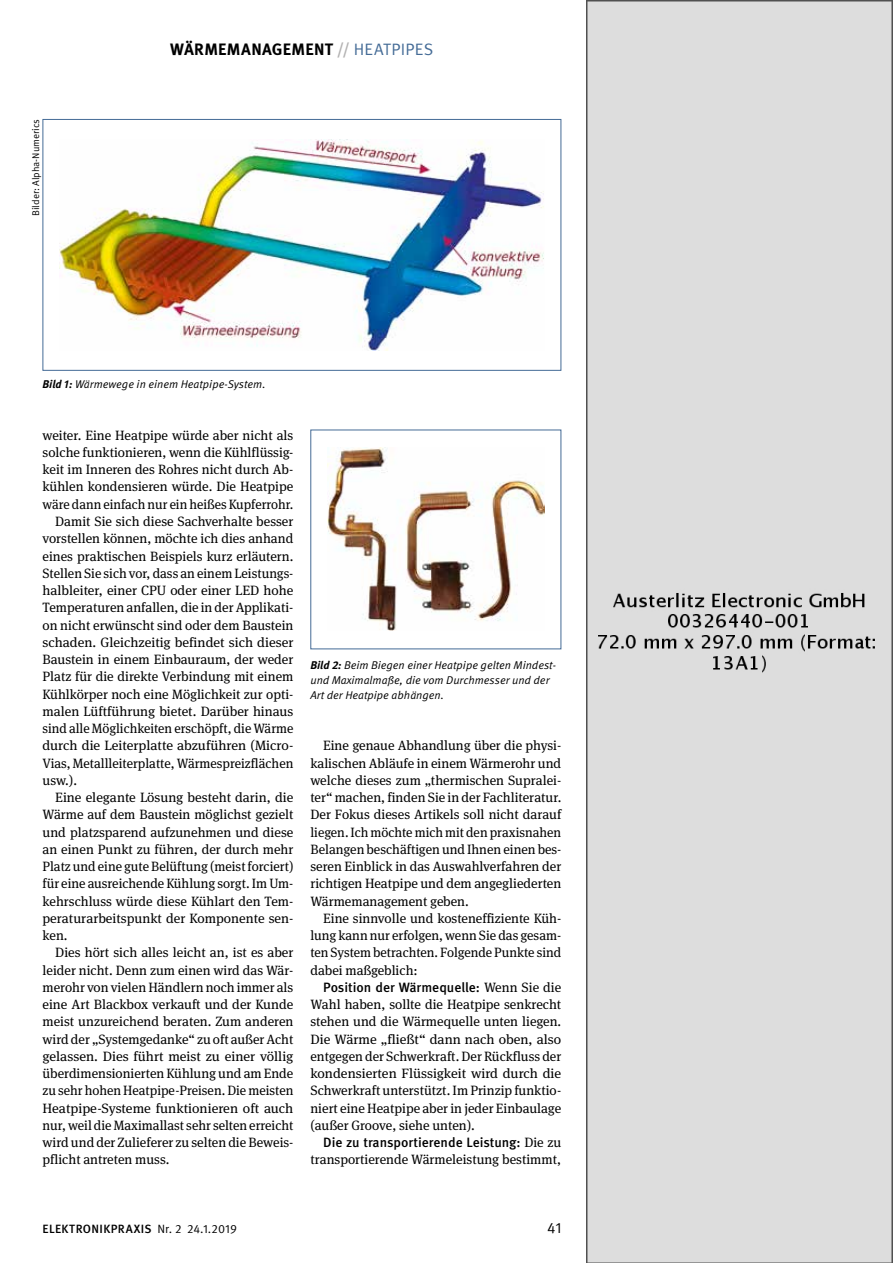
<style>
.page{position:relative;width:893px;height:1263px;background:#fff}
.page>*{position:absolute;margin:0;border:0;box-sizing:border-box;transform-origin:0 0}
.t1{font:700 16.5px "Meta Pro";letter-spacing:.02em;color:#000}
.t2{font:15px "Meta Pro";color:#000}
.t3{font:13.5px/17.2px "Meta Serif Pro";color:#000;text-align:justify}
.t4{font:500 13.5px "Meta Pro";color:#000}
.t5{font:500 12px "Meta Pro";letter-spacing:.03em;color:#000}
.t6{font:italic 11.25px/15px "Meta Pro";color:#000}
.t7{font:9.75px "Meta Pro";color:#000}
.s1{color:#b3b2b2}
.s2{font-weight:400;color:#446b96}
.s3{font-weight:700}
.s4{font-family:"Meta Serif Pro";font-weight:400}
.s5{font-weight:400}
</style>
<div class="page">
<div style="left:43px;top:119px;width:518px;height:252px;border:1px solid #446b96"></div>
<img style="left:60px;top:139px;width:484px;height:212px">
<div style="left:587px;top:0;width:306px;height:1263px;background:#ddd"></div>
<img style="left:327px;top:448px;width:217px;height:182px">
<p class="t7" style="left:30px;top:216px;width:99px;rotate:-90deg">Bilder: Alpha-Numerics</p>
<p class="t1" style="left:170px;top:39px;width:265px">WÄRMEMANAGEMENT <span class="s1">//</span> <span class="s2">HEATPIPES</span></p>
<p class="t6" style="left:43px;top:377px;width:225px"><span class="s3">Bild 1:</span> Wärmewege in einem Heatpipe-System.</p>
<p class="t3" style="left:43px;top:426px;width:252px">weiter. Eine Heatpipe würde aber nicht als</p>
<p class="t3" style="left:43px;top:443px;width:252px">solche funktionieren, wenn die Kühlflüssig-</p>
<p class="t3" style="left:43px;top:460px;width:252px">keit im Inneren des Rohres nicht durch Ab-</p>
<p class="t3" style="left:43px;top:477px;width:252px">kühlen kondensieren würde. Die Heatpipe</p>
<p class="t3" style="left:43px;top:495px;width:252px">wäre dann einfach nur ein heißes Kupferrohr.</p>
<p class="t3" style="left:55px;top:512px;width:240px">Damit Sie sich diese Sachverhalte besser</p>
<p class="t3" style="left:43px;top:529px;width:252px">vorstellen können, möchte ich dies anhand</p>
<p class="t3" style="left:43px;top:546px;width:252px">eines praktischen Beispiels kurz erläutern.</p>
<p class="t3" style="left:43px;top:564px;width:252px">Stellen Sie sich vor, dass an einem Leistungs-</p>
<p class="t3" style="left:43px;top:581px;width:252px">halbleiter, einer CPU oder einer LED hohe</p>
<p class="t3" style="left:43px;top:598px;width:252px">Temperaturen anfallen, die in der Applikati-</p>
<p class="t3" style="left:43px;top:615px;width:252px">on nicht erwünscht sind oder dem Baustein</p>
<p class="t3" style="left:43px;top:633px;width:252px">schaden. Gleichzeitig befindet sich dieser</p>
<p class="t3" style="left:43px;top:650px;width:252px">Baustein in einem Einbauraum, der weder</p>
<p class="t3" style="left:43px;top:667px;width:252px">Platz für die direkte Verbindung mit einem</p>
<p class="t3" style="left:43px;top:684px;width:252px">Kühlkörper noch eine Möglichkeit zur opti-</p>
<p class="t3" style="left:43px;top:702px;width:252px">malen Lüftführung bietet. Darüber hinaus</p>
<p class="t3" style="left:43px;top:719px;width:252px">sind alle Möglichkeiten erschöpft, die Wärme</p>
<p class="t3" style="left:43px;top:736px;width:251px">durch die Leiterplatte abzuführen (Micro-</p>
<p class="t3" style="left:43px;top:753px;width:252px">Vias, Metallleiterplatte, Wärmespreizflächen</p>
<p class="t3" style="left:43px;top:771px;width:36px">usw.).</p>
<p class="t3" style="left:55px;top:788px;width:240px">Eine elegante Lösung besteht darin, die</p>
<p class="t3" style="left:43px;top:805px;width:252px">Wärme auf dem Baustein möglichst gezielt</p>
<p class="t3" style="left:43px;top:822px;width:252px">und platzsparend aufzunehmen und diese</p>
<p class="t3" style="left:43px;top:840px;width:252px">an einen Punkt zu führen, der durch mehr</p>
<p class="t3" style="left:43px;top:857px;width:252px">Platz und eine gute Belüftung (meist forciert)</p>
<p class="t3" style="left:43px;top:874px;width:252px">für eine ausreichende Kühlung sorgt. Im Um-</p>
<p class="t3" style="left:43px;top:891px;width:252px">kehrschluss würde diese Kühlart den Tem-</p>
<p class="t3" style="left:43px;top:909px;width:252px">peraturarbeitspunkt der Komponente sen-</p>
<p class="t3" style="left:43px;top:926px;width:27px">ken.</p>
<p class="t3" style="left:55px;top:943px;width:240px">Dies hört sich alles leicht an, ist es aber</p>
<p class="t3" style="left:43px;top:960px;width:252px">leider nicht. Denn zum einen wird das Wär-</p>
<p class="t3" style="left:43px;top:978px;width:252px">merohr von vielen Händlern noch immer als</p>
<p class="t3" style="left:43px;top:995px;width:252px">eine Art Blackbox verkauft und der Kunde</p>
<p class="t3" style="left:43px;top:1012px;width:252px">meist unzureichend beraten. Zum anderen</p>
<p class="t3" style="left:43px;top:1029px;width:252px">wird der „Systemgedanke“ zu oft außer Acht</p>
<p class="t3" style="left:43px;top:1047px;width:252px">gelassen. Dies führt meist zu einer völlig</p>
<p class="t3" style="left:43px;top:1064px;width:252px">überdimensionierten Kühlung und am Ende</p>
<p class="t3" style="left:43px;top:1081px;width:252px">zu sehr hohen Heatpipe-Preisen. Die meisten</p>
<p class="t3" style="left:43px;top:1098px;width:252px">Heatpipe-Systeme funktionieren oft auch</p>
<p class="t3" style="left:43px;top:1116px;width:252px">nur, weil die Maximallast sehr selten erreicht</p>
<p class="t3" style="left:43px;top:1133px;width:252px">wird und der Zulieferer zu selten die Beweis-</p>
<p class="t3" style="left:43px;top:1150px;width:128px">pflicht antreten muss.</p>
<p class="t6" style="left:310px;top:657px;width:247px"><span class="s3">Bild 2:</span> Beim Biegen einer Heatpipe gelten Mindest&shy;und Maximalmaße, die vom Durchmesser und der<br>Art der Heatpipe abhängen.</p>
<p class="t3" style="left:310px;top:736px;width:252px;text-indent:13px">Eine genaue Abhandlung über die physi&shy;kalischen Abläufe in einem Wärmerohr und welche dieses zum „thermischen Supralei&shy;ter“ machen, finden Sie in der Fachliteratur.<br>Der Fokus dieses Artikels soll nicht darauf liegen. Ich möchte mich mit den praxisnahen Belangen beschäftigen und Ihnen einen bes&shy;seren Einblick in das Auswahlverfahren der richtigen Heatpipe und dem angegliederten Wärmemanagement geben.</p>
<p class="t3" style="left:310px;top:909px;width:252px;text-indent:13px">Eine sinnvolle und kosteneffiziente Küh&shy;lung kann nur erfolgen, wenn Sie das gesam&shy;ten System betrachten. Folgende Punkte sind dabei maßgeblich:</p>
<p class="t4" style="left:323px;top:978px;width:240px">Position der Wärmequelle: <span class="s4">Wenn Sie die</span></p>
<p class="t3" style="left:310px;top:995px;width:252px">Wahl haben, sollte die Heatpipe senkrecht stehen und die Wärmequelle unten liegen.<br>Die Wärme „fließt“ dann nach oben, also entgegen der Schwerkraft. Der Rückfluss der kondensierten Flüssigkeit wird durch die Schwerkraft unterstützt. Im Prinzip funktio&shy;niert eine Heatpipe aber in jeder Einbaulage (außer Groove, siehe unten).</p>
<p class="t4" style="left:323px;top:1134px;width:240px">Die zu transportierende Leistung: <span class="s4">Die zu</span></p>
<p class="t3" style="left:310px;top:1150px;width:252px">transportierende Wärmeleistung bestimmt,</p>
<p class="t5" style="left:43px;top:1221px;width:196px">ELEKTRONIKPRAXIS <span class="s5">Nr. 2 24.1.2019</span></p>
<p class="t2" style="left:547px;top:1218px;width:16px">41</p>
</div>
